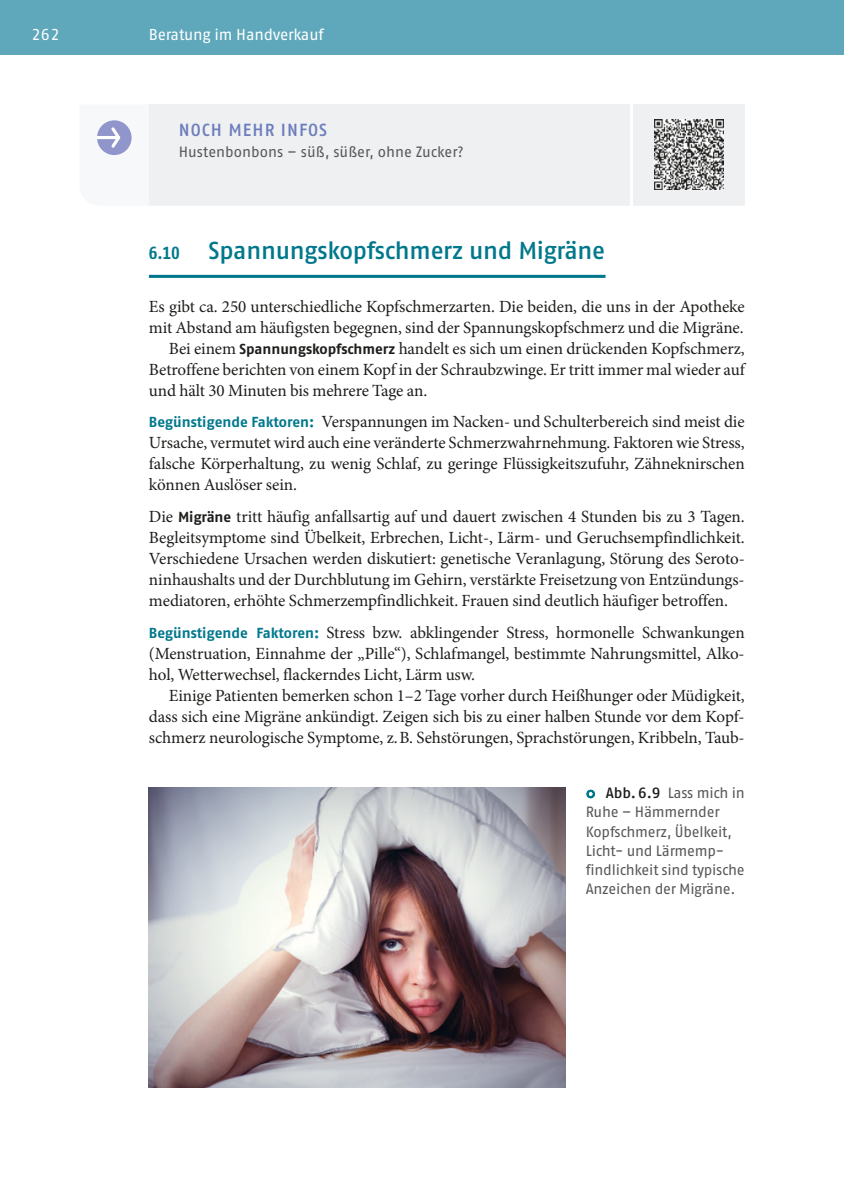
<style>
.page{position:relative;width:844px;height:1191px;background:#fff}
.page>*{position:absolute;margin:0;border:0;box-sizing:border-box;transform-origin:0 0}
.t1{font:600 24.5px "Fago Pro";letter-spacing:-.015em;color:#00788c}
.t2{font:600 17.5px "Fago Pro";letter-spacing:.06em;color:#6c7dbc}
.t3{font:17.15px/21px "Minion Pro";letter-spacing:-.005em;color:#1d1d1b;text-align:justify}
.t4{font:15.75px "Fago Pro";letter-spacing:-.015em;color:#fff}
.t5{font:14.88px/19.2px "Fago Pro";letter-spacing:-.015em;color:#575756}
.t6{font:14.88px "Fago Pro";letter-spacing:.005em;color:#575756}
.s1{font-weight:700;font-stretch:condensed;font-size:17.5px}
.s2{font-family:"Fago Pro";font-weight:700;font-size:14.53px}
.s3{font-family:"Fago Pro";font-weight:700;font-size:14.53px;color:#00788c}
.s4{font-weight:600;color:#1d1d1b}
</style>
<div class="page">
<div style="left:149px;top:0;width:694px;height:55px;background:#5fa8bc"></div>
<div style="left:0;top:0;width:149px;height:55px;background:#5fa8bc"></div>
<hr style="left:149px;top:275px;width:456px;height:3px;background:#00788c">
<div style="left:149px;top:104px;width:595px;height:100px;background:#eef0f2"></div>
<hr style="left:149px;top:202px;width:595px;height:4px;background:#eef0f2">
<hr style="left:630px;top:94px;width:2px;height:105px;background:#fff">
<hr style="left:630px;top:145px;width:2px;height:64px;background:#fff">
<div style="left:97px;top:120px;width:34px;height:35px;background:#9096cb;border-radius:50%"></div>
<svg style="left:97px;top:126px;width:24px;height:23px"></svg>
<img style="left:654px;top:120px;width:69px;height:69px">
<img style="left:149px;top:788px;width:417px;height:300px">
<p class="t4" style="left:31px;top:25px;width:30px">262</p>
<p class="t4" style="left:149px;top:25px;width:176px">Beratung im Handverkauf</p>
<p class="t2" style="left:179px;top:119px;width:150px">NOCH MEHR INFOS</p>
<p class="t6" style="left:179px;top:143px;width:286px">Hustenbonbons – süß, süßer, ohne Zucker?</p>
<h1 class="t1" style="left:149px;top:236px;width:457px"><span class="s1">6.10</span> Spannungskopfschmerz und Migräne</h1>
<p class="t3" style="left:149px;top:296px;width:597px">Es gibt ca. 250 unterschiedliche Kopfschmerzarten. Die beiden, die uns in der Apotheke</p>
<p class="t3" style="left:149px;top:317px;width:596px">mit Abstand am häufigsten begegnen, sind der Spannungskopfschmerz und die Migräne.</p>
<p class="t3" style="left:169px;top:338px;width:577px">Bei einem <span class="s2">Spannungskopfschmerz</span> handelt es sich um einen drückenden Kopfschmerz,</p>
<p class="t3" style="left:149px;top:359px;width:597px">Betroffene berichten von einem Kopf in der Schraubzwinge. Er tritt immer mal wieder auf</p>
<p class="t3" style="left:149px;top:380px;width:280px">und hält 30 Minuten bis mehrere Tage an.</p>
<p class="t3" style="left:149px;top:411px;width:597px"><span class="s3">Begünstigende Faktoren:</span> Verspannungen im Nacken- und Schulterbereich sind meist die Ursache, vermutet wird auch eine veränderte Schmerzwahrnehmung. Faktoren wie Stress, falsche Körperhaltung, zu wenig Schlaf, zu geringe Flüssigkeitszufuhr, Zähneknirschen können Auslöser sein.</p>
<p class="t3" style="left:149px;top:506px;width:597px">Die <span class="s2">Migräne</span> tritt häufig anfallsartig auf und dauert zwischen 4 Stunden bis zu 3 Tagen.<br>Begleitsymptome sind Übelkeit, Erbrechen, Licht-, Lärm- und Geruchsempfindlichkeit.<br>Verschiedene Ursachen werden diskutiert: genetische Veranlagung, Störung des Seroto&shy;ninhaushalts und der Durchblutung im Gehirn, verstärkte Freisetzung von Entzündungs&shy;mediatoren, erhöhte Schmerzempfindlichkeit. Frauen sind deutlich häufiger betroffen.</p>
<p class="t3" style="left:149px;top:621px;width:597px"><span class="s3">Begünstigende Faktoren:</span> Stress bzw. abklingender Stress, hormonelle Schwankungen (Menstruation, Einnahme der „Pille“), Schlafmangel, bestimmte Nahrungsmittel, Alko&shy;hol, Wetterwechsel, flackerndes Licht, Lärm usw.</p>
<p class="t3" style="left:149px;top:684px;width:597px;text-indent:20px">Einige Patienten bemerken schon 1–2 Tage vorher durch Heißhunger oder Müdigkeit, dass sich eine Migräne ankündigt. Zeigen sich bis zu einer halben Stunde vor dem Kopf&shy;schmerz neurologische Symptome, z.B. Sehstörungen, Sprachstörungen, Kribbeln, Taub-</p>
<p class="t5" style="left:585px;top:783px;width:160px;text-indent:20px"><span class="s4">Abb.6.9</span> Lass mich in<br>Ruhe – Hämmernder<br>Kopfschmerz, Übelkeit,<br>Licht- und Lärmemp&shy;findlichkeit sind typische<br>Anzeichen der Migräne.</p>
</div>
